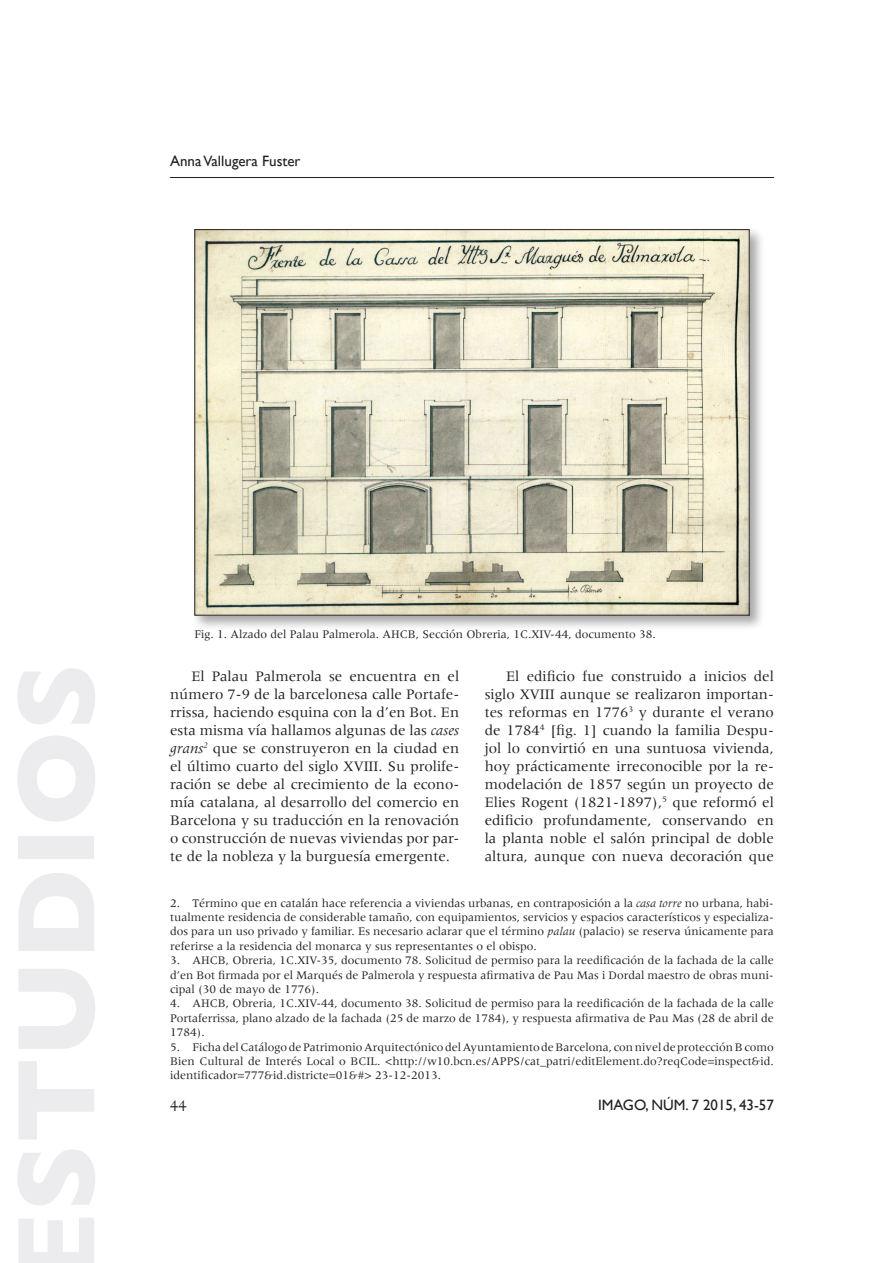
<style>
.page{position:relative;width:893px;height:1263px;background:#fff}
.page>*{position:absolute;margin:0;border:0;box-sizing:border-box;transform-origin:0 0}
.t1{font:18px "Perpetua";color:#231f20}
.Cuerpo{font:15px/18px "Meridien";color:#231f20;text-align:justify}
.t2{font:15px "Gill Sans";color:#231f20}
.notas2{font:12px/14.4px "Meridien";color:#231f20;text-align:justify}
.pie_foto{font:12px "Meridien";color:#231f20}
.s1{font-style:italic}
</style>
<div class="page">
<hr style="left:170px;top:177px;width:604px;height:1px;background:#231f20">
<div style="left:191px;top:226px;width:574px;height:405px;background:#231f20;opacity:.4"></div>
<img style="left:196px;top:231px;width:552px;height:382px">
<p class="t2" style="left:170px;top:152px;width:132px">Anna Vallugera Fuster</p>
<p class="pie_foto" style="left:194px;top:627px;width:463px">Fig. 1. Alzado del Palau Palmerola. AHCB, Sección Obreria, 1C.XIV-44, documento 38.</p>
<p class="Cuerpo" style="left:170px;top:667px;width:291px;text-indent:21px">El Palau Palmerola se encuentra en el número 7-9 de la barcelonesa calle Portafe&shy;rrissa, haciendo esquina con la d’en Bot. En esta misma vía hallamos algunas de las <span class="s1">cases grans</span><sup>2</sup> que se construyeron en la ciudad en el último cuarto del siglo XVIII. Su prolife&shy;ración se debe al crecimiento de la econo&shy;mía catalana, al desarrollo del comercio en Barcelona y su traducción en la renovación o construcción de nuevas viviendas por par&shy;te de la nobleza y la burguesía emergente.</p>
<p class="Cuerpo" style="left:485px;top:667px;width:291px;text-indent:21px">El edificio fue construido a inicios del siglo XVIII aunque se realizaron importan&shy;tes reformas en 1776<sup>3</sup> y durante el verano de 1784<sup>4</sup> [fig. 1] cuando la familia Despu&shy;jol lo convirtió en una suntuosa vivienda, hoy prácticamente irreconocible por la re&shy;modelación de 1857 según un proyecto de Elies Rogent (1821-1897),<sup>5</sup> que reformó el edificio profundamente, conservando en la planta noble el salón principal de doble altura, aunque con nueva decoración que</p>
<p class="notas2" style="left:170px;top:895px;width:605px">2. Término que en catalán hace referencia a viviendas urbanas, en contraposición a la <span class="s1">casa torre</span> no urbana, habi&shy;tualmente residencia de considerable tamaño, con equipamientos, servicios y espacios característicos y especializa&shy;dos para un uso privado y familiar. Es necesario aclarar que el término <span class="s1">palau</span> (palacio) se reserva únicamente para referirse a la residencia del monarca y sus representantes o el obispo.</p>
<p class="notas2" style="left:170px;top:953px;width:605px">3. AHCB, Obreria, 1C.XIV-35, documento 78. Solicitud de permiso para la reedificación de la fachada de la calle d’en Bot firmada por el Marqués de Palmerola y respuesta afirmativa de Pau Mas i Dordal maestro de obras muni&shy;cipal (30 de mayo de 1776).</p>
<p class="notas2" style="left:170px;top:996px;width:605px">4. AHCB, Obreria, 1C.XIV-44, documento 38. Solicitud de permiso para la reedificación de la fachada de la calle Portaferrissa, plano alzado de la fachada (25 de marzo de 1784), y respuesta afirmativa de Pau Mas (28 de abril de 1784).</p>
<p class="notas2" style="left:170px;top:1039px;width:605px">5. Ficha del Catálogo de Patrimonio Arquitectónico del Ayuntamiento de Barcelona, con nivel de protección B como Bien Cultural de Interés Local o BCIL. &lt;http://w10.bcn.es/APPS/cat_patri/editElement.do?reqCode=inspect&amp;id. identificador=777&amp;id.districte=01&amp;#&gt; 23-12-2013.</p>
<p class="t1" style="left:170px;top:1094px;width:18px">44</p>
<p class="t2" style="left:598px;top:1096px;width:177px">IMAGO, NÚM. 7 2015, 43-57</p>
</div>
